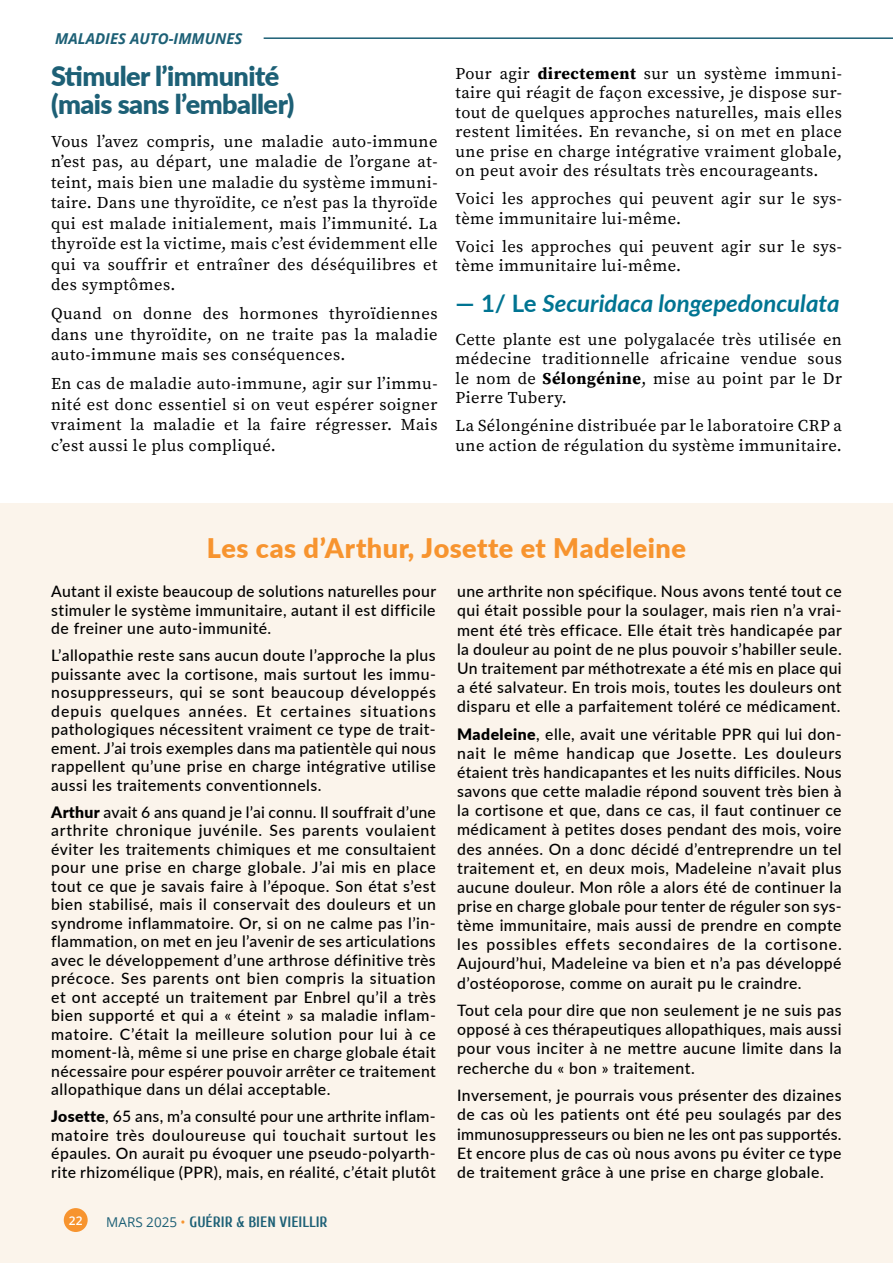
<style>
.page{position:relative;width:893px;height:1263px;background:#fff}
.page>*{position:absolute;margin:0;border:0;box-sizing:border-box;transform-origin:0 0}
.t1{font:900 27px/28px "Lato";letter-spacing:-.02em;color:#1d6076}
.t2{font:900 27px "Lato";letter-spacing:.02em;color:#f7942f}
.t3{font:italic 700 24px "Lato";color:#007492}
.t4{font:16.5px/20.5px "Source Serif Pro";letter-spacing:.03em;color:#000;text-align:justify}
.t5{font:500 15.75px/18.5px "Lato";letter-spacing:.03em;color:#000;text-align:justify}
.t6{font:700 15px "Cuprum";color:#1d6076}
.t7{font:italic 700 15px "Open Sans";color:#1d6076}
.t8{font:13.5px "Open Sans";color:#1d6076}
.t9{font:600 12px "Open Sans";color:#fff}
.s1{font-weight:700}
.s2{font-style:normal}
.s3{font-weight:900}
.s4{font-family:"Open Sans";font-weight:400;font-size:13.5px}
.s5{font-family:"Open Sans";font-weight:400;font-size:13.5px;color:#f7942f}
</style>
<div class="page">
<hr style="left:264px;top:37px;width:629px;height:2px;background:#1d6076">
<div style="left:0;top:504px;width:893px;height:759px;background:#fbf4eb"></div>
<div style="left:64px;top:1208px;width:24px;height:24px;background:#f7942f;border-radius:50%"></div>
<p class="t7" style="left:55px;top:28px;width:189px">MALADIES AUTO-IMMUNES</p>
<h1 class="t1" style="left:51px;top:60px;width:245px">Stimuler l’immunité (mais sans l’emballer)</h1>
<p class="t4" style="left:51px;top:131px;width:388px">Vous l’avez compris, une maladie auto-immune n’est pas, au départ, une maladie de l’organe at&shy;teint, mais bien une maladie du système immuni&shy;taire. Dans une thyroïdite, ce n’est pas la thyroïde qui est malade initialement, mais l’immunité. La thyroïde est la victime, mais c’est évidemment elle qui va souffrir et entraîner des déséquilibres et des symptômes.</p>
<p class="t4" style="left:51px;top:303px;width:388px">Quand on donne des hormones thyroïdiennes dans une thyroïdite, on ne traite pas la maladie auto-immune mais ses conséquences.</p>
<p class="t4" style="left:51px;top:373px;width:388px">En cas de maladie auto-immune, agir sur l’immu&shy;nité est donc essentiel si on veut espérer soigner vraiment la maladie et la faire régresser. Mais c’est aussi le plus compliqué.</p>
<p class="t4" style="left:455px;top:64px;width:388px;line-height:19.5px">Pour agir <span class="s1">directement</span> sur un système immuni&shy;taire qui réagit de façon excessive, je dispose sur&shy;tout de quelques approches naturelles, mais elles restent limitées. En revanche, si on met en place une prise en charge intégrative vraiment globale, on peut avoir des résultats très encourageants.</p>
<p class="t4" style="left:455px;top:189px;width:388px;line-height:19.5px">Voici les approches qui peuvent agir sur le sys&shy;tème immunitaire lui-même.</p>
<p class="t4" style="left:455px;top:237px;width:388px;line-height:19.5px">Voici les approches qui peuvent agir sur le sys&shy;tème immunitaire lui-même.</p>
<h2 class="t3" style="left:455px;top:286px;width:386px"><span class="s2">— 1/ Le</span> Securidaca longepedonculata</h2>
<p class="t4" style="left:455px;top:329px;width:388px;line-height:19.5px">Cette plante est une polygalacée très utilisée en médecine traditionnelle africaine vendue sous le nom de <span class="s1">Sélongénine</span>, mise au point par le Dr Pierre Tubery.</p>
<p class="t4" style="left:455px;top:416px;width:388px;line-height:19.5px">La Sélongénine distribuée par le laboratoire CRP a une action de régulation du système immunitaire.</p>
<h1 class="t2" style="left:207px;top:527px;width:481px">Les cas d’Arthur, Josette et Madeleine</h1>
<p class="t5" style="left:51px;top:582px;width:386px">Autant il existe beaucoup de solutions naturelles pour stimuler le système immunitaire, autant il est difficile de freiner une auto-immunité.</p>
<p class="t5" style="left:51px;top:646px;width:386px">L’allopathie reste sans aucun doute l’approche la plus puissante avec la cortisone, mais surtout les immu&shy;nosuppresseurs, qui se sont beaucoup développés depuis quelques années. Et certaines situations pathologiques nécessitent vraiment ce type de trait&shy;ement. J’ai trois exemples dans ma patientèle qui nous rappellent qu’une prise en charge intégrative utilise aussi les traitements conventionnels.</p>
<p class="t5" style="left:51px;top:802px;width:386px"><span class="s3">Arthur</span> avait 6 ans quand je l’ai connu. Il souffrait d’une arthrite chronique juvénile. Ses parents voulaient éviter les traitements chimiques et me consultaient pour une prise en charge globale. J’ai mis en place tout ce que je savais faire à l’époque. Son état s’est bien stabilisé, mais il conservait des douleurs et un syndrome inflammatoire. Or, si on ne calme pas l’in&shy;flammation, on met en jeu l’avenir de ses articulations avec le développement d’une arthrose définitive très précoce. Ses parents ont bien compris la situation et ont accepté un traitement par Enbrel qu’il a très bien supporté et qui a « éteint » sa maladie inflam&shy;matoire. C’était la meilleure solution pour lui à ce moment-là, même si une prise en charge globale était nécessaire pour espérer pouvoir arrêter ce traitement allopathique dans un délai acceptable.</p>
<p class="t5" style="left:51px;top:1106px;width:386px"><span class="s3">Josette</span>, 65 ans, m’a consulté pour une arthrite inflam&shy;matoire très douloureuse qui touchait surtout les épaules. On aurait pu évoquer une pseudo-polyarth&shy;rite rhizomélique (PPR), mais, en réalité, c’était plutôt</p>
<p class="t5" style="left:457px;top:581px;width:386px;line-height:19.2px">une arthrite non spécifique. Nous avons tenté tout ce qui était possible pour la soulager, mais rien n’a vrai&shy;ment été très efficace. Elle était très handicapée par la douleur au point de ne plus pouvoir s’habiller seule.<br>Un traitement par méthotrexate a été mis en place qui a été salvateur. En trois mois, toutes les douleurs ont disparu et elle a parfaitement toléré ce médicament.</p>
<p class="t5" style="left:457px;top:724px;width:386px;line-height:19.2px"><span class="s3">Madeleine</span>, elle, avait une véritable PPR qui lui don&shy;nait le même handicap que Josette. Les douleurs étaient très handicapantes et les nuits difficiles. Nous savons que cette maladie répond souvent très bien à la cortisone et que, dans ce cas, il faut continuer ce médicament à petites doses pendant des mois, voire des années. On a donc décidé d’entreprendre un tel traitement et, en deux mois, Madeleine n’avait plus aucune douleur. Mon rôle a alors été de continuer la prise en charge globale pour tenter de réguler son sys&shy;tème immunitaire, mais aussi de prendre en compte les possibles effets secondaires de la cortisone.<br>Aujourd’hui, Madeleine va bien et n’a pas développé d’ostéoporose, comme on aurait pu le craindre.</p>
<p class="t5" style="left:457px;top:1000px;width:386px;line-height:19.2px">Tout cela pour dire que non seulement je ne suis pas opposé à ces thérapeutiques allopathiques, mais aussi pour vous inciter à ne mettre aucune limite dans la recherche du « bon » traitement.</p>
<p class="t5" style="left:457px;top:1085px;width:386px;line-height:19.2px">Inversement, je pourrais vous présenter des dizaines de cas où les patients ont été peu soulagés par des immunosuppresseurs ou bien ne les ont pas supportés.<br>Et encore plus de cas où nous avons pu éviter ce type de traitement grâce à une prise en charge globale.</p>
<p class="t9" style="left:69px;top:1212px;width:15px">22</p>
<p class="t6" style="left:106px;top:1213px;width:223px"><span class="s4">MARS 2025</span> <span class="s5">•</span> GUÉRIR &amp; BIEN VIEILLIR</p>
<p class="t8" style="left:118px;top:1212px;width:10px">A</p>
</div>
